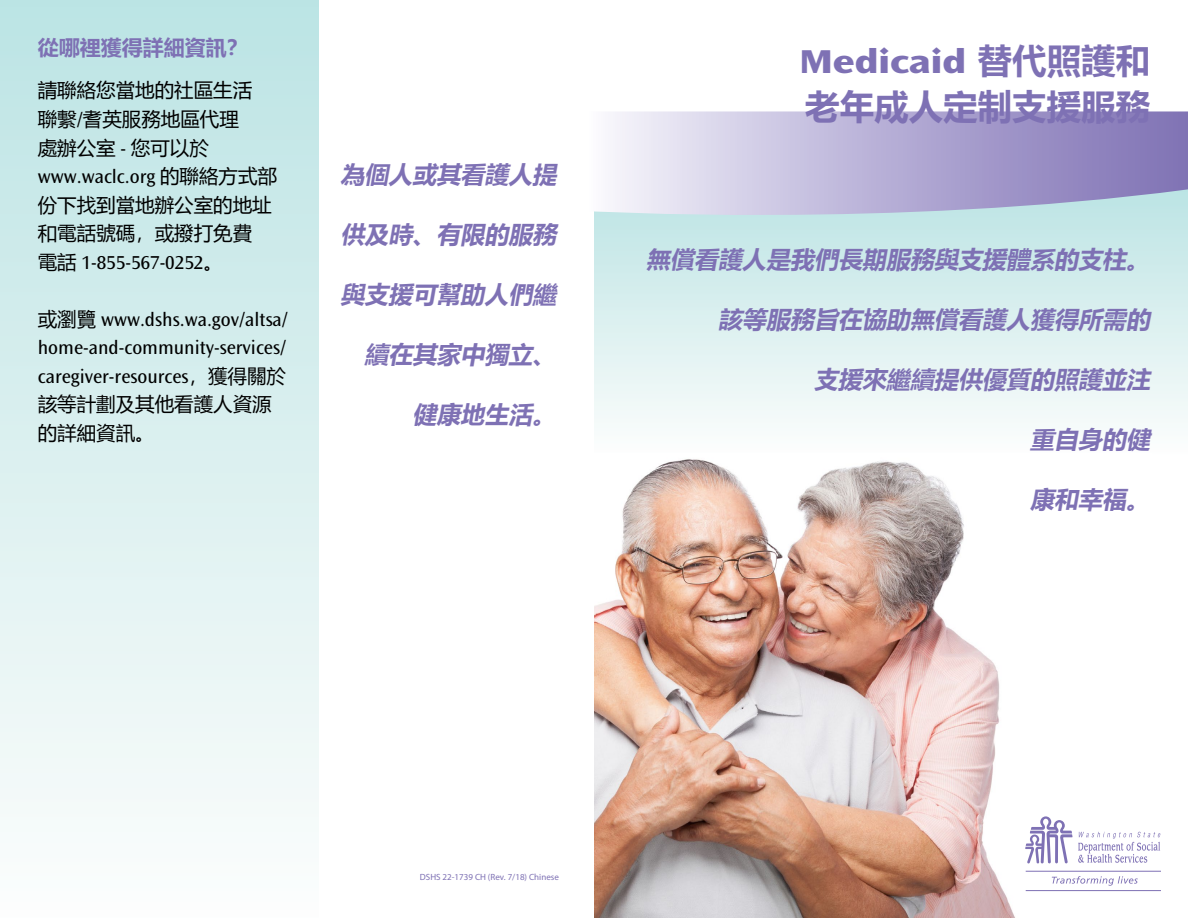
<style>
.page{position:relative;width:1188px;height:918px;background:#fff}
.page>*{position:absolute;margin:0;border:0;box-sizing:border-box;transform-origin:0 0}
.t1{font:800 expanded 34.5px "Ocean Sans Std";color:#7e71b4}
.t2{font:700 34.5px "Microsoft Ya Hei";color:#7e71b4}
.t3{font:italic 700 24px "Microsoft Ya Hei";color:#7e71b4}
.t4{font:700 21px "Microsoft Ya Hei";color:#7e71b4}
.t5{font:19.5px/28.5px "Ocean Sans Std";color:#000}
.t6{font:19.5px/28.5px "Microsoft Ya Hei";color:#000}
.t7{font:9px "Myriad Pro";color:#7e71b4}
.s1{font-family:"Ocean Sans Std"}
.s2{font-family:"Microsoft Ya Hei"}
.s3{font-family:"Microsoft Ya Hei";font-weight:700;font-stretch:normal}
</style>
<div class="page">
<div style="left:0;top:0;width:319px;height:918px;background:linear-gradient(to bottom,#bce4e4,#fcfdfc)"></div>
<svg style="left:594px;top:229px;width:594px;height:193px;background:#dcf0f0"></svg>
<svg style="left:594px;top:111px;width:594px;height:118px;background:#bbbcda"></svg>
<img style="left:594px;top:459px;width:558px;height:459px">
<svg style="left:1025px;top:816px;width:136px;height:48px"></svg>
<hr style="left:1026px;top:871px;width:135px;height:1px;background:#7e71b4">
<hr style="left:1026px;top:890px;width:135px;height:1px;background:#7e71b4">
<svg style="left:1052px;top:876px;width:86px;height:10px"></svg>
<p class="t4" style="left:38px;top:32px;width:211px">從哪裡獲得詳細資訊？</p>
<p class="t6" style="left:38px;top:76px;width:241px">請聯絡您當地的社區生活<br>聯繫<span class="s1">/</span>耆英服務地區代理<br>處辦公室 <span class="s1">-</span> 您可以於<span class="s1">www.waclc.org</span> 的聯絡方式部份下找到當地辦公室的地址和電話號碼，或撥打免費<br>電話 <span class="s1">1-855-567-0252</span>。</p>
<p class="t5" style="left:38px;top:305px;width:252px"><span class="s2">或瀏覽</span> www.dshs.wa.gov/altsa/ home-and-community-services/ caregiver-resources<span class="s2">，獲得關於該等計劃及其他看護人資源的詳細資訊。</span></p>
<p class="t3" style="left:340px;top:157px;width:223px">為個人或其看護人提</p>
<p class="t3" style="left:341px;top:217px;width:223px">供及時、有限的服務</p>
<p class="t3" style="left:341px;top:277px;width:223px">與支援可幫助人們繼</p>
<p class="t3" style="left:365px;top:337px;width:199px">續在其家中獨立、</p>
<p class="t3" style="left:412px;top:397px;width:151px">健康地生活。</p>
<h1 class="t1" style="left:799px;top:41px;width:352px">Medicaid <span class="s3">替代照護和</span></h1>
<p class="t2" style="left:805px;top:83px;width:346px">老年成人定制支援服務</p>
<p class="t3" style="left:646px;top:242px;width:511px">無償看護人是我們長期服務與支援體系的支柱。</p>
<p class="t3" style="left:718px;top:302px;width:439px">該等服務旨在協助無償看護人獲得所需的</p>
<p class="t3" style="left:814px;top:362px;width:343px">支援來繼續提供優質的照護並注</p>
<p class="t3" style="left:1030px;top:422px;width:127px">重自身的健</p>
<p class="t3" style="left:1030px;top:482px;width:127px">康和幸福。</p>
<p class="t7" style="left:420px;top:872px;width:141px">DSHS 22-1739 CH (Rev. 7/18) Chinese</p>
</div>
